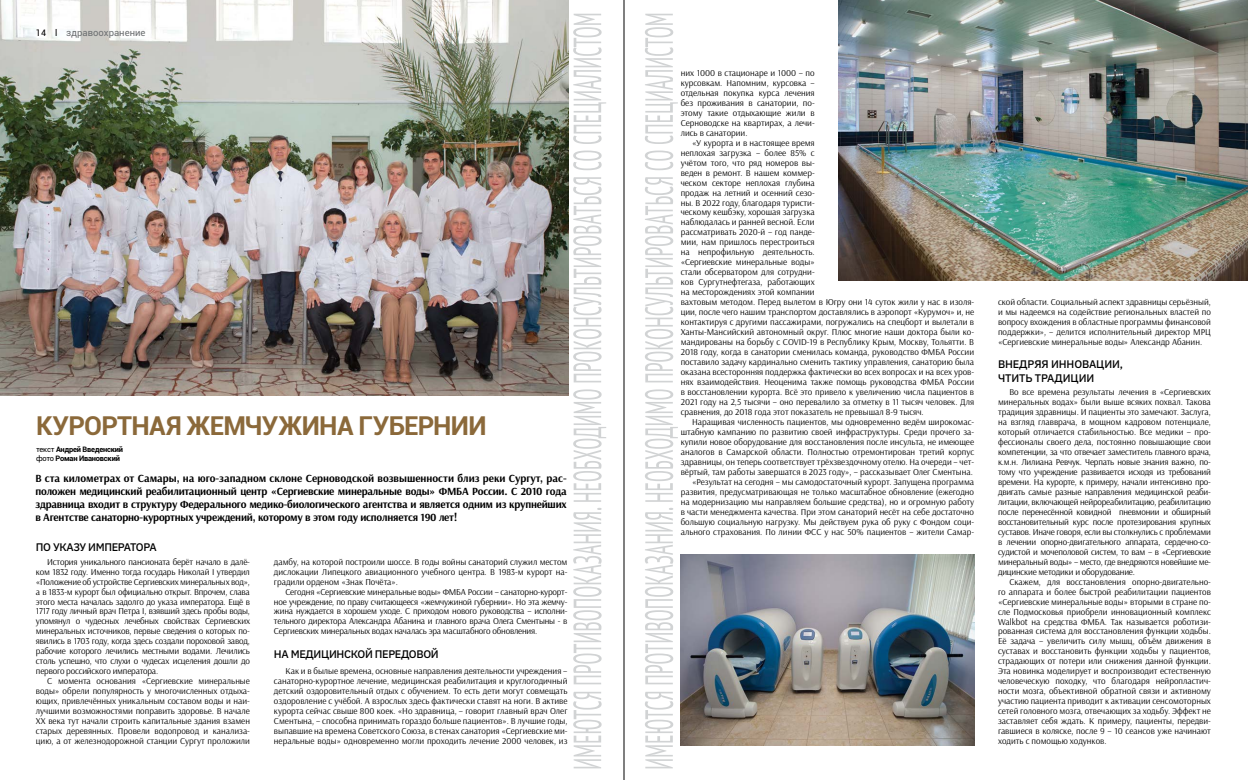
<style>
.page{position:relative;width:1248px;height:780px;background:#fff}
.page>*{position:absolute;margin:0;border:0;box-sizing:border-box;transform-origin:0 0}
.t1{font:700 26px "Roboto";letter-spacing:-.025em;color:#8b693a}
.t2{font:700 11px/13.2px "Arsenal";letter-spacing:-.02em;color:#000;text-align:justify}
.t3{font:600 11px "Aneliza";letter-spacing:-.03em;color:#000}
.t4{font:600 11px/14px "Aneliza";letter-spacing:-.01em;color:#000}
.t5{font:9.5px "Roboto";color:#6c6f71}
.t6{font:9px/10px "Arsenal";color:#000;text-align:justify}
.t7{font:9px "Roboto";color:#000}
.t8{font:700 7.5px/9px "Roboto";letter-spacing:-.03em;color:#000}
.s1{font-weight:400}
</style>
<div class="page">
<img style="left:0;top:48px;width:568px;height:347px">
<img style="left:0;top:0;width:568px;height:48px">
<img style="left:838px;top:0;width:409px;height:281px">
<img style="left:680px;top:554px;width:294px;height:191px">
<svg style="left:573px;top:14px;width:33px;height:754px"></svg>
<svg style="left:645px;top:14px;width:32px;height:754px"></svg>
<hr style="left:623px;top:0;width:1px;height:780px;background:#000">
<p class="t7" style="left:36px;top:27px;width:23px">14 l</p>
<p class="t5" style="left:66px;top:26px;width:81px">здравоохранение</p>
<h1 class="t1" style="left:36px;top:407px;width:452px">КУРОРТНАЯ ЖЕМЧУЖИНА ГУБЕРНИИ</h1>
<p class="t8" style="left:36px;top:444px;width:89px"><span class="s1">текст</span> Андрей Введенский <span class="s1">фото</span> Роман Ивановский</p>
<p class="t2" style="left:35px;top:471px;width:532px">В ста километрах от Самары, на юго-западном склоне Серноводской возвышенности близ реки Сургут, рас&shy;положен медицинский реабилитационный центр «Сергиевские минеральные воды» ФМБА России. С 2010 года здравница входит в структуру Федерального медико-биологического агентства и является одним из крупнейших в Агентстве санаторно-курортных учреждений, которому в этом году исполняется 190 лет!</p>
<p class="t3" style="left:36px;top:539px;width:122px">ПО УКАЗУ ИМПЕРАТОРА</p>
<p class="t6" style="left:36px;top:556px;width:215px;text-indent:11px">История уникального пансионата берёт начало в далё&shy;ком 1832 году. Именно тогда государь Николай I утвердил «Положение об устройстве Сергиевских минеральных вод», а в 1833-м курорт был официально открыт. Впрочем, слава этого места началась задолго до указа императора. Ещё в 1717 году личный врач Петра I, взявший здесь пробы воды, упомянул о чудесных лечебных свойствах Сергиевских минеральных источников, первые сведения о которых по&shy;явились в 1703 году, когда здесь создали пороховой завод, рабочие которого лечились местными водами. Лечились столь успешно, что слухи о чудесах исцеления дошли до первого российского императора.</p>
<p class="t6" style="left:36px;top:676px;width:215px;text-indent:11px">С момента основания «Сергиевские минеральные воды» обрели популярность у многочисленных отдыха&shy;ющих, привлечённых уникальным составом воды и наи&shy;лучшими возможностями поправить здоровье. В начале XX века тут начали строить капитальные здания взамен старых деревянных. Провели водопровод и канализа&shy;цию, а от железнодорожной станции Сургут проложили</p>
<p class="t6" style="left:274px;top:556px;width:295px">дамбу, на которой построили шоссе. В годы войны санаторий служил местом дислокации Липецкого авиационного учебного центра. В 1983-м курорт на&shy;градили орденом «Знак Почёта».</p>
<p class="t6" style="left:274px;top:586px;width:295px;text-indent:11px">Сегодня «Сергиевские минеральные воды» ФМБА России – санаторно-курорт&shy;ное учреждение, по праву считающееся «жемчужиной губернии». Но эта жемчу&shy;жина нуждается в хорошем уходе. С приходом нового руководства – исполни&shy;тельного директора Александра Абанина и главного врача Олега Сментыны - в Сергиевских минеральных водах началась эра масштабного обновления.</p>
<p class="t3" style="left:274px;top:646px;width:166px">НА МЕДИЦИНСКОЙ ПЕРЕДОВОЙ</p>
<p class="t6" style="left:274px;top:666px;width:295px;text-indent:11px">Как и в былые времена, основные направления деятельности учреждения – санаторно-курортное лечение, медицинская реабилитация и круглогодичный детский оздоровительный отдых с обучением. То есть дети могут совмещать оздоровление с учёбой. А взрослых здесь фактически ставят на ноги. В активе курорта сейчас свыше 800 коек. «Но здравница, – говорит главный врач Олег Сментына, – способна принимать гораздо больше пациентов». В лучшие годы, выпавшие на времена Советского Союза, в стенах санатория «Сергиевские ми&shy;неральные воды» одновременно могли проходить лечение 2000 человек, из</p>
<p class="t6" style="left:680px;top:68px;width:135px">них 1000 в стационаре и 1000 – по курсовкам. Напомним, курсовка – отдельная покупка курса лечения без проживания в санатории, по&shy;этому такие отдыхающие жили в Серноводске на квартирах, а лечи&shy;лись в санатории.</p>
<p class="t6" style="left:680px;top:138px;width:295px;text-align:left;text-indent:11px">«У курорта и в настоящее время<br>неплохая загрузка – более 85% с<br>учётом того, что ряд номеров вы-<br>веден в ремонт. В нашем коммер-<br>ческом секторе неплохая глубина<br>продаж на летний и осенний сезо-<br>ны. В 2022 году, благодаря туристи-<br>ческому кешбэку, хорошая загрузка<br>наблюдалась и ранней весной. Если<br>рассматривать 2020-й – год панде-<br>мии, нам пришлось перестроиться<br>на непрофильную деятельность.<br>«Сергиевские минеральные воды»<br>стали обсерватором для сотрудни-<br>ков Сургутнефтегаза, работающих<br>на месторождениях этой компании<br>вахтовым методом. Перед вылетом в Югру они 14 суток жили у нас в изоля&shy;ции, после чего нашим транспортом доставлялись в аэропорт «Курумоч» и, не контактируя с другими пассажирами, погружались на спецборт и вылетали в Ханты-Мансийский автономный округ. Плюс многие наши доктора были ко&shy;мандированы на борьбу с COVID-19 в Республику Крым, Москву, Тольятти. В 2018 году, когда в санатории сменилась команда, руководство ФМБА России поставило задачу кардинально сменить тактику управления, санаторию была оказана всесторонняя поддержка фактически во всех вопросах и на всех уров&shy;нях взаимодействия. Неоценима также помощь руководства ФМБА России в восстановлении курорта. Всё это привело к увеличению числа пациентов в 2021 году на 2,5 тысячи – оно перевалило за отметку в 11 тысяч человек. Для сравнения, до 2018 года этот показатель не превышал 8-9 тысяч.</p>
<p class="t6" style="left:680px;top:417px;width:295px;text-align:right">Наращивая численность пациентов, мы одновременно ведём широкомас&shy;штабную кампанию по развитию своей инфраструктуры. Среди прочего за&shy;купили новое оборудование для восстановления после инсульта, не имеющее аналогов в Самарской области. Полностью отремонтирован третий корпус здравницы, он теперь соответствует трёхзвездочному отелю. На очереди – чет&shy;вёртый, там работы завершатся в 2023 году», – рассказывает Олег Сментына. «Результат на сегодня – мы самодостаточный курорт. Запущена программа развития, предусматривающая не только масштабное обновление (ежегодно на модернизацию мы направляем большие средства), но и огромную работу в части менеджмента качества. При этом санаторий несёт на себе достаточно большую социальную нагрузку. Мы действуем рука об руку с Фондом соци&shy;ального страхования. По линии ФСС у нас 50% пациентов – жители Самар-</p>
<p class="t6" style="left:997px;top:297px;width:214px">ской области. Социальный аспект здравницы серьёзный, и мы надеемся на содействие региональных властей по вопросу вхождения в областные программы финансовой поддержки», – делится исполнительный директор МРЦ «Сергиевские минеральные воды» Александр Абанин.</p>
<p class="t4" style="left:997px;top:356px;width:126px">ВНЕДРЯЯ ИННОВАЦИИ,<br>ЧТИТЬ ТРАДИЦИИ</p>
<p class="t6" style="left:997px;top:387px;width:214px;text-indent:11px">Во все времена результаты лечения в «Сергиевских минеральных водах» были выше всяких похвал. Такова традиция здравницы. И пациенты это замечают. Заслуга, на взгляд главврача, в мощном кадровом потенциале, который отличается стабильностью. Все медики – про&shy;фессионалы своего дела, постоянно повышающие свои компетенции, за что отвечает заместитель главного врача, к.м.н. Лилиана Ревчук. Черпать новые знания важно, по&shy;тому что учреждение развивается исходя из требований времени. На курорте, к примеру, начали интенсивно про&shy;двигать самые разные направления медицинской реаби&shy;литации, включающей нейрореабилитацию, реабилитацию после перенесённой ковидной пневмонии и обширный восстановительный курс после протезирования крупных суставов. Иначе говоря, если вы столкнулись с проблемами в лечении опорно-двигательного аппарата, сердечно-со&shy;судистой и мочеполовой систем, то вам – в «Сергиевские минеральный воды» – место, где внедряются новейшие ме&shy;дицинские методики и оборудование.</p>
<p class="t6" style="left:997px;top:576px;width:214px;text-indent:11px">Скажем, для восстановления опорно-двигательно&shy;го аппарата и более быстрой реабилитации пациентов «Сергиевские минеральные воды» вторыми в стране по&shy;сле Подмосковья приобрели инновационный комплекс Walkbot на средства ФМБА. Так называется роботизи&shy;рованная система для восстановления функции ходьбы.<br>Её задача – увеличить силу мышц, объём движения в суставах и восстановить функции ходьбы у пациентов, страдающих от потери или снижения данной функции.<br>Эта новинка моделирует и воспроизводит естественную человеческую походку, что благодаря нейропластич&shy;ности мозга, объективной обратной связи и активному участию пациента приводит к активации сенсомоторных сетей головного мозга, отвечающих за ходьбу. Эффект не заставляет себя ждать. К примеру, пациенты, передви&shy;гавшиеся в коляске, после 9 – 10 сеансов уже начинают ходить с помощью ходунков.</p>
</div>
